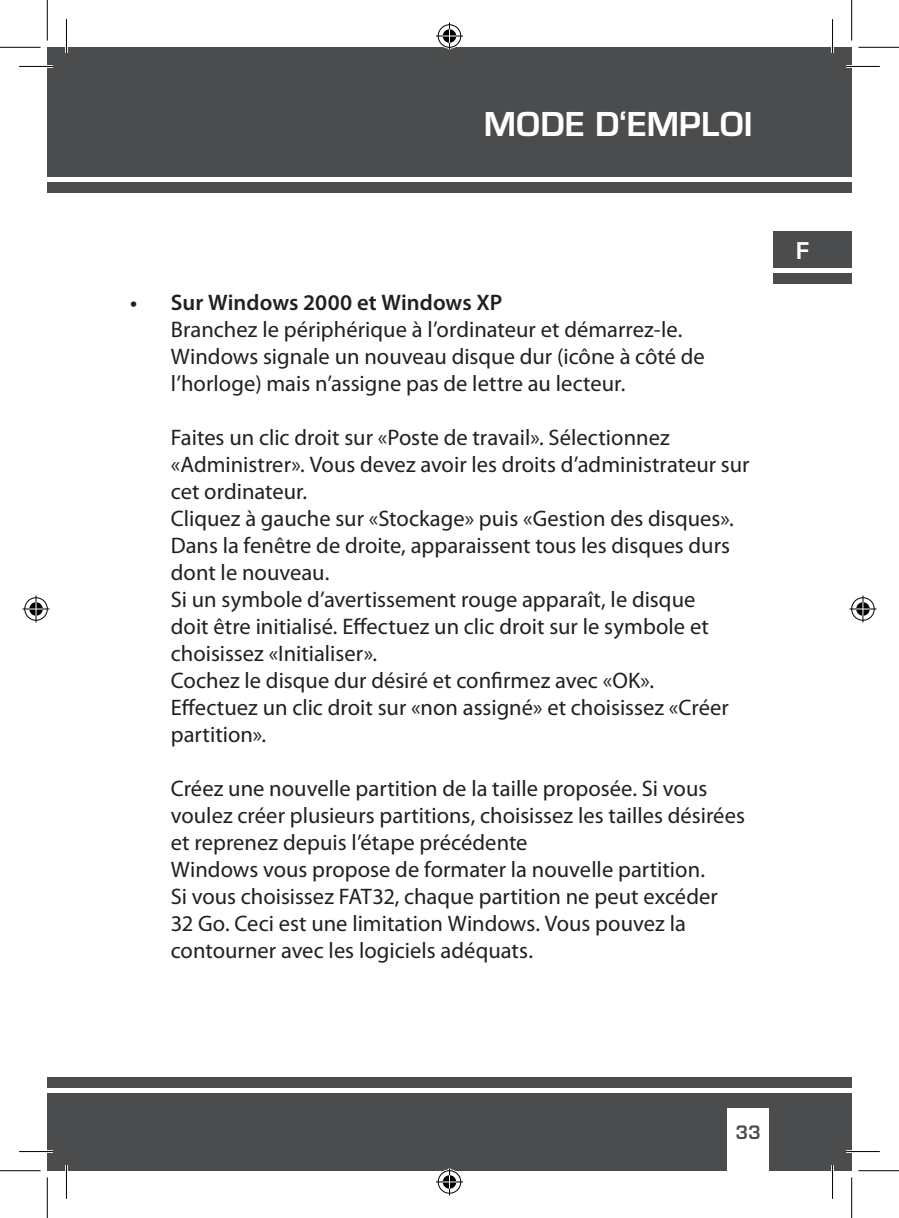
<style>
.page{position:relative;width:899px;height:1218px;background:#fff}
.page>*{position:absolute;margin:0;border:0;box-sizing:border-box;transform-origin:0 0}
.t1{font:700 36px "Eurostile T";letter-spacing:.01em;color:#fff}
.t2{font:22.5px/27px "Myriad Pro";color:#231f20}
.t3{font:600 22.5px "Myriad Pro";letter-spacing:.005em;color:#231f20}
.t4{font:600 22.5px "Eurostile";color:#fff}
.t5{font:600 18px "Eurostile";color:#4b4c4d}
</style>
<div class="page">
<div style="left:47px;top:47px;width:19px;height:130px;background:#4b4c4d"></div>
<div style="left:47px;top:182px;width:19px;height:11px;background:#4b4c4d"></div>
<div style="left:47px;top:1092px;width:19px;height:78px;background:#4b4c4d"></div>
<div style="left:47px;top:1076px;width:19px;height:10px;background:#4b4c4d"></div>
<div style="left:773px;top:232px;width:78px;height:36px;background:#4b4c4d"></div>
<div style="left:66px;top:47px;width:785px;height:130px;background:#4b4c4d"></div>
<div style="left:66px;top:182px;width:785px;height:11px;background:#4b4c4d"></div>
<div style="left:66px;top:1092px;width:785px;height:78px;background:#4b4c4d"></div>
<div style="left:66px;top:1076px;width:785px;height:10px;background:#4b4c4d"></div>
<div style="left:727px;top:1107px;width:41px;height:63px;background:#fff"></div>
<div style="left:773px;top:273px;width:78px;height:11px;background:#4b4c4d"></div>
<hr style="left:19px;top:65px;width:34px;height:3px;background:#fff">
<hr style="left:845px;top:65px;width:34px;height:3px;background:#fff">
<hr style="left:19px;top:1149px;width:34px;height:3px;background:#fff">
<hr style="left:845px;top:1149px;width:34px;height:3px;background:#fff">
<hr style="left:65px;top:19px;width:3px;height:34px;background:#fff">
<hr style="left:65px;top:1164px;width:3px;height:34px;background:#fff">
<hr style="left:830px;top:19px;width:3px;height:34px;background:#fff">
<hr style="left:830px;top:1164px;width:3px;height:34px;background:#fff">
<hr style="left:19px;top:66px;width:34px;height:1px;background:#000">
<hr style="left:845px;top:66px;width:34px;height:1px;background:#000">
<hr style="left:19px;top:1150px;width:34px;height:1px;background:#000">
<hr style="left:845px;top:1150px;width:34px;height:1px;background:#000">
<hr style="left:66px;top:19px;width:1px;height:34px;background:#000">
<hr style="left:66px;top:1164px;width:1px;height:34px;background:#000">
<hr style="left:831px;top:19px;width:1px;height:34px;background:#000">
<hr style="left:831px;top:1164px;width:1px;height:34px;background:#000">
<hr style="left:0;top:47px;width:41px;height:1px;background:#000">
<hr style="left:858px;top:47px;width:40px;height:1px;background:#000">
<hr style="left:0;top:1169px;width:41px;height:1px;background:#000">
<hr style="left:858px;top:1169px;width:40px;height:1px;background:#000">
<hr style="left:47px;top:0;width:1px;height:40px;background:#000">
<hr style="left:47px;top:1177px;width:1px;height:40px;background:#000">
<hr style="left:850px;top:0;width:1px;height:40px;background:#000">
<hr style="left:850px;top:1177px;width:1px;height:40px;background:#000">
<svg style="left:436px;top:23px;width:27px;height:27px"></svg>
<svg style="left:436px;top:1168px;width:27px;height:27px"></svg>
<svg style="left:23px;top:595px;width:27px;height:27px"></svg>
<svg style="left:849px;top:595px;width:27px;height:27px"></svg>
<h1 class="t1" style="left:484px;top:103px;width:270px">MODE D‘EMPLOI</h1>
<p class="t3" style="left:130px;top:289px;width:9px">•</p>
<p class="t3" style="left:171px;top:289px;width:333px">Sur Windows 2000 et Windows XP</p>
<p class="t2" style="left:171px;top:316px;width:535px">Branchez le périphérique à l’ordinateur et démarrez-le.<br>Windows signale un nouveau disque dur (icône à côté de l’horloge) mais n’assigne pas de lettre au lecteur.</p>
<p class="t2" style="left:171px;top:424px;width:580px">Faites un clic droit sur «Poste de travail». Sélectionnez «Administrer». Vous devez avoir les droits d’administrateur sur cet ordinateur.<br>Cliquez à gauche sur «Stockage» puis «Gestion des disques».<br>Dans la fenêtre de droite, apparaissent tous les disques durs dont le nouveau.<br>Si un symbole d’avertissement rouge apparaît, le disque<br>doit être initialisé. Effectuez un clic droit sur le symbole et choisissez «Initialiser».<br>Cochez le disque dur désiré et confirmez avec «OK».<br>Effectuez un clic droit sur «non assigné» et choisissez «Créer partition».</p>
<p class="t2" style="left:171px;top:775px;width:575px">Créez une nouvelle partition de la taille proposée. Si vous voulez créer plusieurs partitions, choisissez les tailles désirées et reprenez depuis l’étape précédente<br>Windows vous propose de formater la nouvelle partition.<br>Si vous choisissez FAT32, chaque partition ne peut excéder 32 Go. Ceci est une limitation Windows. Vous pouvez la contourner avec les logiciels adéquats.</p>
<p class="t4" style="left:795px;top:236px;width:15px">F</p>
<p class="t5" style="left:735px;top:1120px;width:27px">33</p>
</div>
